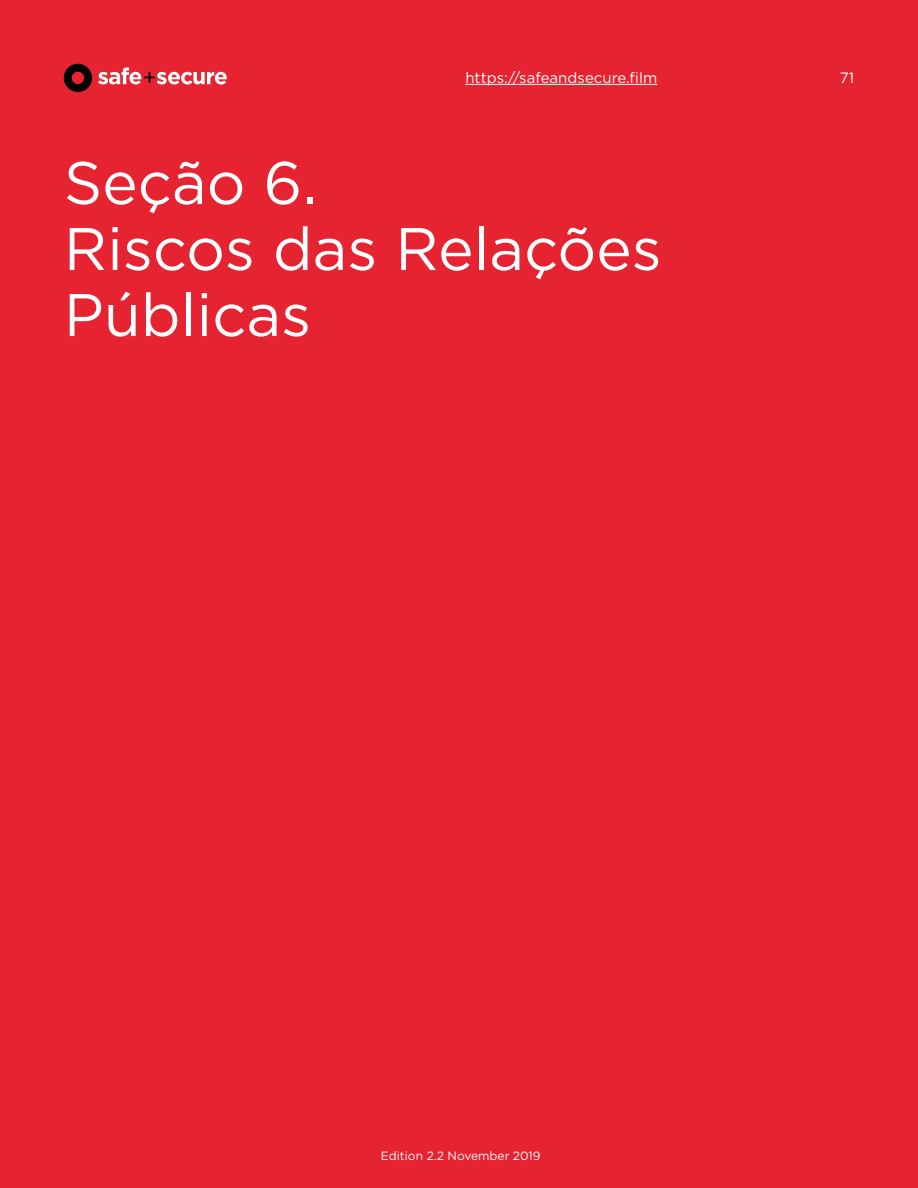
<style>
.page{position:relative;width:918px;height:1188px;background:#e62330}
.page>*{position:absolute;margin:0;border:0;box-sizing:border-box;transform-origin:0 0}
.t1{font:60px/66px "Gotham";color:#fff}
.t2{font:15px "Gotham";color:#fff}
.t3{font:12px "Gotham";color:#fff}
</style>
<div class="page">
<svg style="left:64px;top:64px;width:28px;height:28px"></svg>
<svg style="left:98px;top:67px;width:129px;height:17px"></svg>
<hr style="left:465px;top:84px;width:192px;height:1px;background:#fff">
<p class="t2" style="left:465px;top:68px;width:193px">https://safeandsecure.film</p>
<p class="t1" style="left:64px;top:149px;width:599px">Seção 6.<br>Riscos das Relações<br>Públicas</p>
<p class="t2" style="left:840px;top:68px;width:16px">71</p>
<p class="t3" style="left:381px;top:1148px;width:161px">Edition 2.2 November 2019</p>
</div>
